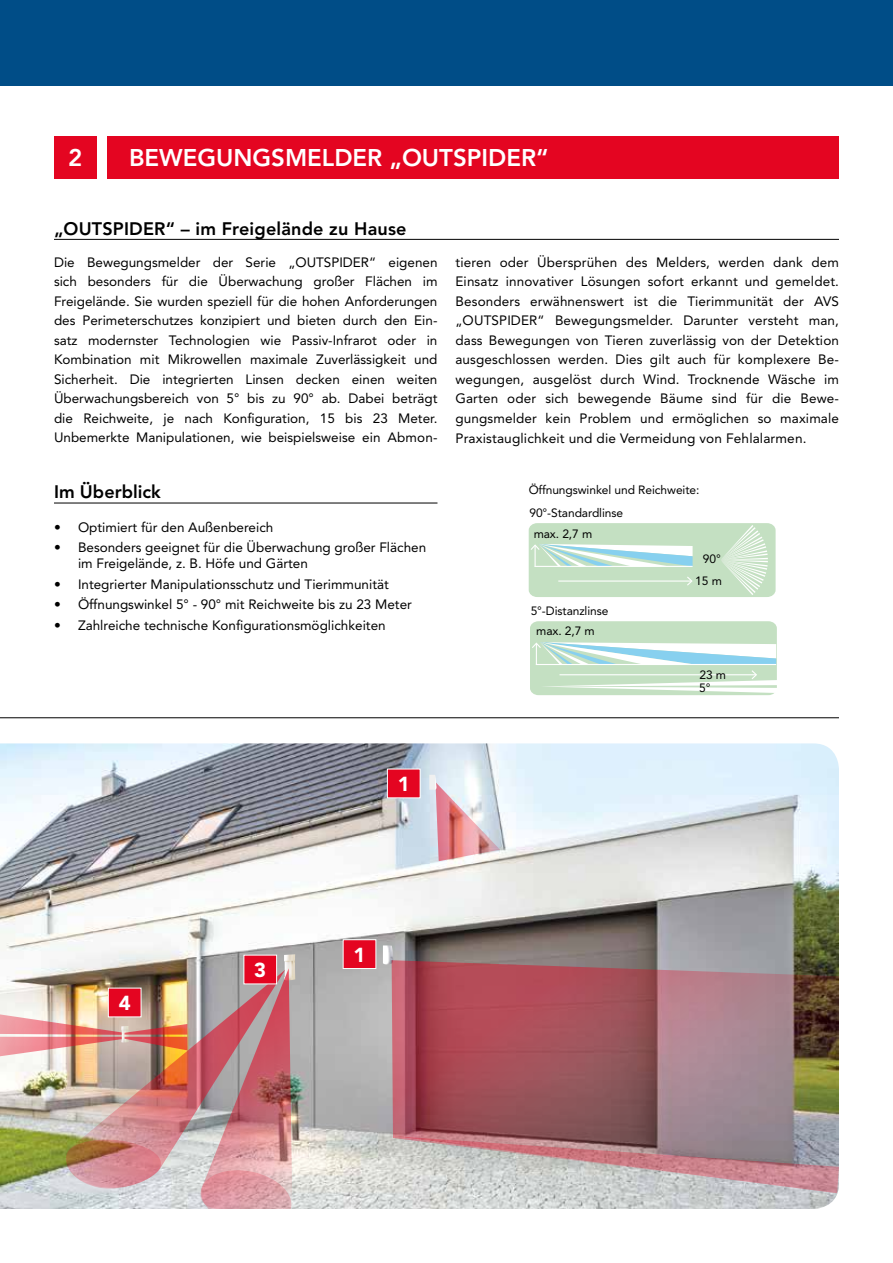
<style>
.page{position:relative;width:893px;height:1263px;background:#fff}
.page>*{position:absolute;margin:0;border:0;box-sizing:border-box;transform-origin:0 0}
.t1{font:800 24px "Avenir LT Std";color:#fff}
.t2{font:900 20.1px "Avenir LT Std";color:#fff}
.t3{font:800 18px "Avenir LT Std";letter-spacing:.01em;color:#000}
.t4{font:13.5px/19.5px "Avenir LT Std";color:#000;text-align:justify}
.t5{font:12px/23.4px "Avenir LT Std";letter-spacing:-.005em;color:#000}
</style>
<div class="page">
<div style="left:0;top:0;width:893px;height:85px;background:#004d87"></div>
<hr style="left:54px;top:239px;width:785px;height:1px;background:#000">
<div style="left:108px;top:136px;width:731px;height:43px;background:#e40521"></div>
<hr style="left:54px;top:503px;width:383px;height:1px;background:#000">
<hr style="left:0;top:717px;width:839px;height:1px;background:#000">
<img style="left:0;top:743px;width:839px;height:466px">
<div style="left:387px;top:769px;width:33px;height:29px;background:#e40521"></div>
<div style="left:387px;top:768px;width:34px;height:30px;border:1px solid #fff"></div>
<div style="left:54px;top:136px;width:43px;height:43px;background:#e40521"></div>
<img style="left:284px;top:954px;width:11px;height:26px">
<img style="left:65px;top:970px;width:132px;height:219px">
<svg style="left:435px;top:775px;width:65px;height:86px;background:#dfbdc3"></svg>
<div style="left:429px;top:775px;width:6px;height:15px;background:#f0f0f0"></div>
<img style="left:62px;top:1136px;width:104px;height:56px">
<div style="left:244px;top:955px;width:33px;height:29px;background:#e40521"></div>
<div style="left:243px;top:955px;width:34px;height:29px;border:1px solid #fff"></div>
<div style="left:343px;top:940px;width:33px;height:28px;background:#e40521"></div>
<div style="left:343px;top:939px;width:33px;height:30px;border:1px solid #fff"></div>
<img style="left:383px;top:945px;width:10px;height:19px">
<img style="left:392px;top:960px;width:447px;height:233px">
<svg style="left:529px;top:523px;width:247px;height:74px;background:#c8e3cc"></svg>
<svg style="left:530px;top:621px;width:247px;height:74px"></svg>
<img style="left:197px;top:968px;width:97px;height:241px">
<img style="left:0;top:1006px;width:187px;height:58px">
<h1 class="t1" style="left:68px;top:144px;width:16px">2</h1>
<h1 class="t1" style="left:129px;top:144px;width:421px">BEWEGUNGSMELDER „OUTSPIDER“</h1>
<h3 class="t3" style="left:54px;top:218px;width:354px">„OUTSPIDER“ – im Freigelände zu Hause</h3>
<p class="t4" style="left:54px;top:253px;width:385px">Die Bewegungsmelder der Serie „OUTSPIDER“ eigenen sich besonders für die Überwachung großer Flächen im Freigelände. Sie wurden speziell für die hohen Anforderungen des Perimeterschutzes konzipiert und bieten durch den Ein&shy;satz modernster Technologien wie Passiv-Infrarot oder in Kombination mit Mikrowellen maximale Zuverlässigkeit und Sicherheit. Die integrierten Linsen decken einen weiten Überwachungsbereich von 5° bis zu 90° ab. Dabei beträgt die Reichweite, je nach Konfiguration, 15 bis 23 Meter.<br>Unbemerkte Manipulationen, wie beispielsweise ein Abmon-</p>
<p class="t4" style="left:455px;top:253px;width:385px">tieren oder Übersprühen des Melders, werden dank dem Einsatz innovativer Lösungen sofort erkannt und gemeldet.<br>Besonders erwähnenswert ist die Tierimmunität der AVS „OUTSPIDER“ Bewegungsmelder. Darunter versteht man, dass Bewegungen von Tieren zuverlässig von der Detektion ausgeschlossen werden. Dies gilt auch für komplexere Be&shy;wegungen, ausgelöst durch Wind. Trocknende Wäsche im Garten oder sich bewegende Bäume sind für die Bewe&shy;gungsmelder kein Problem und ermöglichen so maximale Praxistauglichkeit und die Vermeidung von Fehlalarmen.</p>
<h3 class="t3" style="left:54px;top:481px;width:108px">Im Überblick</h3>
<p class="t4" style="left:54px;top:517px;width:221px">• Optimiert für den Außenbereich</p>
<p class="t4" style="left:78px;top:539px;width:350px;line-height:16.2px;text-indent:-24px">• Besonders geeignet für die Überwachung großer Flächen im Freigelände, z. B. Höfe und Gärten</p>
<p class="t4" style="left:54px;top:574px;width:336px">• Integrierter Manipulationsschutz und Tierimmunität</p>
<p class="t4" style="left:54px;top:595px;width:359px">• Öffnungswinkel 5° - 90° mit Reichweite bis zu 23 Meter</p>
<p class="t4" style="left:54px;top:615px;width:333px">• Zahlreiche technische Konfigurationsmöglichkeiten</p>
<h2 class="t2" style="left:119px;top:991px;width:13px">4</h2>
<h2 class="t2" style="left:254px;top:958px;width:13px">3</h2>
<h2 class="t2" style="left:398px;top:772px;width:13px">1</h2>
<h2 class="t2" style="left:354px;top:942px;width:13px">1</h2>
<p class="t5" style="left:529px;top:478px;width:172px">Öffnungswinkel und Reichweite:<br>90°-Standardlinse</p>
<p class="t5" style="left:534px;top:522px;width:60px">max. 2,7 m</p>
<p class="t5" style="left:531px;top:600px;width:79px">5°-Distanzlinse</p>
<p class="t5" style="left:536px;top:619px;width:60px">max. 2,7 m</p>
<p class="t5" style="left:695px;top:547px;width:28px;line-height:22.5px;text-align:center">90°<br>15 m</p>
<p class="t5" style="left:699px;top:663px;width:28px">23 m</p>
<p class="t5" style="left:699px;top:676px;width:13px">5°</p>
</div>
